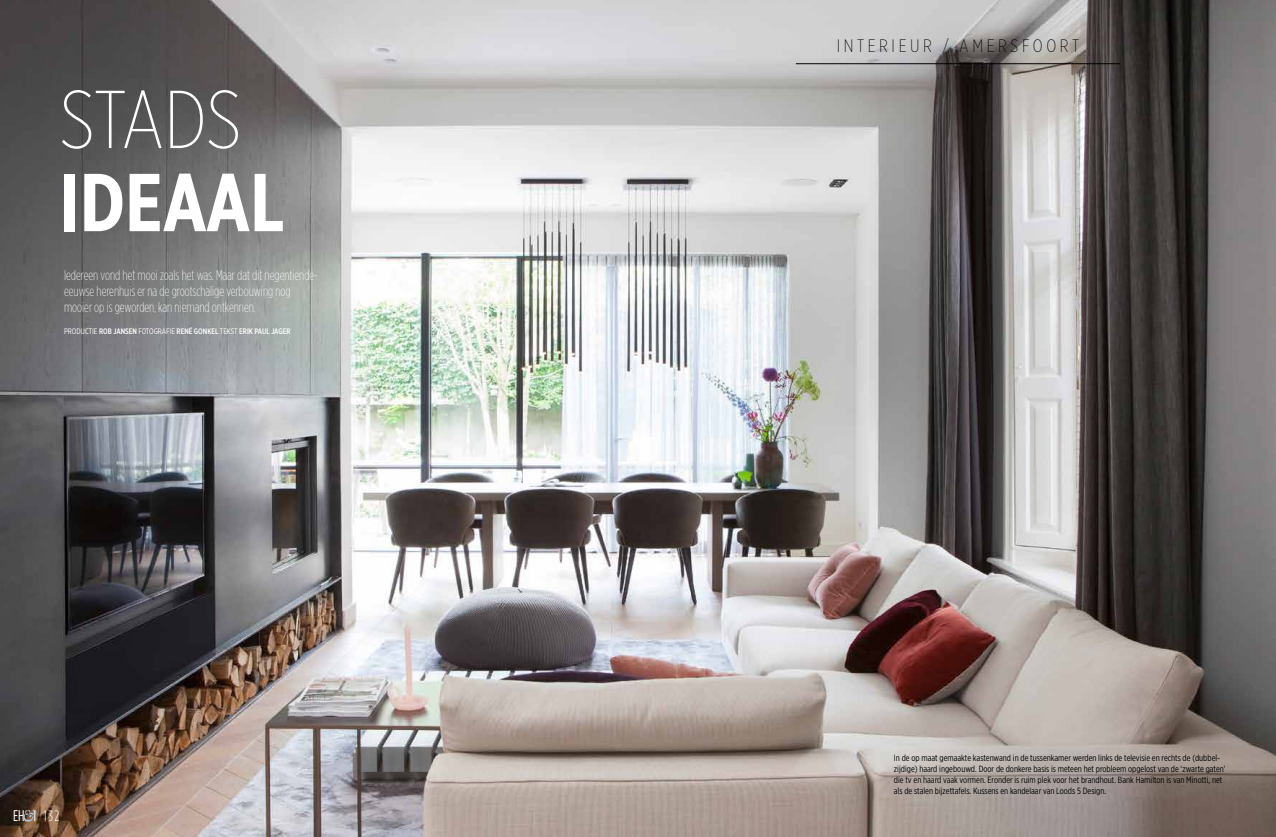
<style>
.page{position:relative;width:1276px;height:837px;background:#fff}
.page>*{position:absolute;margin:0;border:0;box-sizing:border-box;transform-origin:0 0}
.t1{font:700 81.8px "Gotham X Narrow";color:#fff}
.t2{font:200 81.8px "Gotham X Narrow";letter-spacing:-.01em;color:#fff}
.t3{font:200 18px "Gotham X Narrow";letter-spacing:.2em;color:#000}
.t4{font:15.4px "Gotham Condensed";color:#fff}
.t5{font:200 14px/16px "Gotham Condensed";color:#fff}
.t6{font:9px/11px "Gotham X Narrow";color:#000}
.t7{font:500 8px "Gotham X Narrow";color:#fff}
.s1{font-weight:400}
.s2{font-weight:300;font-size:14.9px}
</style>
<div class="page">
<img style="left:0;top:0;width:1276px;height:836px">
<hr style="left:796px;top:63px;width:324px;height:1px;background:#000">
<svg style="left:23px;top:810px;width:13px;height:11px"></svg>
<h1 class="t2" style="left:60px;top:72px;width:184px">STADS</h1>
<h1 class="t1" style="left:60px;top:152px;width:226px">IDEAAL</h1>
<h3 class="t5" style="left:64px;top:267px;width:255px">Iedereen vond het mooi zoals het was. Maar dat dit negentiende&shy;eeuwse herenhuis er na de grootschalige verbouwing nog mooier op is geworden, kan niemand ontkennen.</h3>
<p class="t7" style="left:64px;top:326px;width:228px"><span class="s1">PRODUCTIE</span> ROB JANSEN <span class="s1">FOTOGRAFIE</span> RENÉ GONKEL <span class="s1">TEKST</span> ERIK PAUL JAGER</p>
<h3 class="t4" style="left:13px;top:806px;width:48px">EH I <span class="s2">132</span></h3>
<h2 class="t3" style="left:836px;top:35px;width:244px">INTERIEUR / AMERSFOORT</h2>
<p class="t6" style="left:894px;top:752px;width:333px">In de op maat gemaakte kastenwand in de tussenkamer werden links de televisie en rechts de (dubbel&shy;zijdige) haard ingebouwd. Door de donkere basis is meteen het probleem opgelost van de ‘zwarte gaten’ die tv en haard vaak vormen. Eronder is ruim plek voor het brandhout. Bank Hamilton is van Minotti, net als de stalen bijzettafels. Kussens en kandelaar van Loods 5 Design.</p>
</div>
